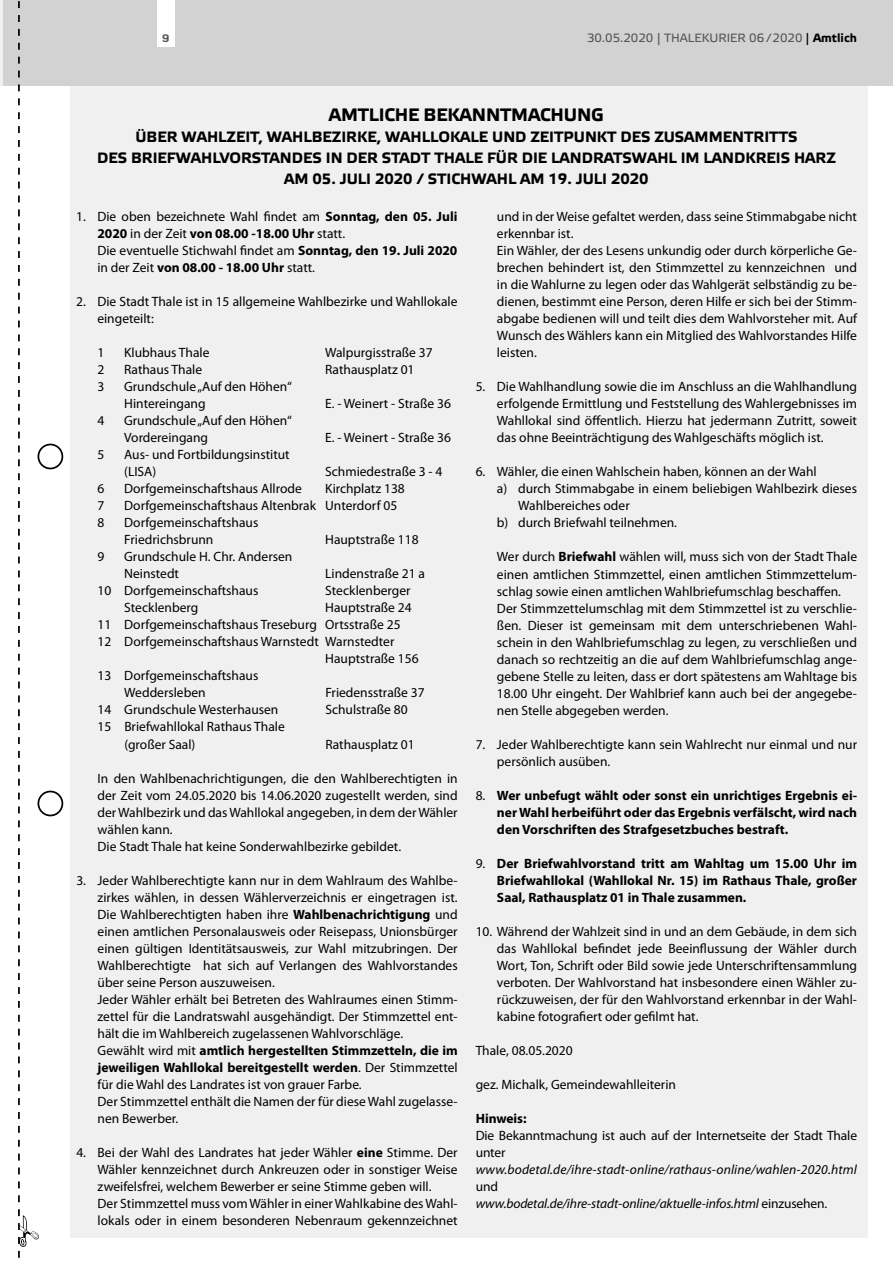
<style>
.page{position:relative;width:893px;height:1263px;background:#fff}
.page>*{position:absolute;margin:0;border:0;box-sizing:border-box;transform-origin:0 0}
.t1{font:700 18px "Elektra Text Pro";letter-spacing:-.01em;color:#000}
.t2{font:700 15px/21px "Elektra Text Pro";color:#000;text-align:center}
.t3{font:13.5px/17px "Myriad Pro";color:#000}
.t4{font:700 13.5px/17px "Myriad Pro";color:#000;text-align:justify}
.t5{font:italic 13.5px/17px "Myriad Pro";letter-spacing:-.01em;color:#000}
.t6{font:italic 13.5px "Myriad Pro";letter-spacing:.01em;color:#000}
.t7{font:12px "Elektra Text Pro";color:#575756}
.t8{font:900 10.5px "Diavlo";color:#575756}
.s1{color:#000}
.s2{font-weight:700;color:#000}
.s3{font-weight:700}
.s4{font-weight:400}
.s5{font-style:normal}
</style>
<div class="page">
<div style="left:70px;top:0;width:797px;height:1237px;background:#f0f0f0"></div>
<div style="left:0;top:0;width:893px;height:85px;background:#d2d2d2"></div>
<div style="left:157px;top:0;width:17px;height:47px;background:#fff"></div>
<svg style="left:18px;top:1px;width:21px;height:1257px"></svg>
<div style="left:38px;top:444px;width:25px;height:25px;border:2px solid #000;border-radius:50%"></div>
<div style="left:38px;top:791px;width:25px;height:25px;border:2px solid #000;border-radius:50%"></div>
<hr style="left:0;top:0;width:2px;height:85px;background:#f0f0f0">
<p class="t8" style="left:162px;top:31px;width:9px">9</p>
<p class="t7" style="left:587px;top:32px;width:271px">30.05.2020 | THALEKURIER 06/2020 <span class="s1">|</span> <span class="s2">Amtlich</span></p>
<p class="t7" style="left:656px;top:33px;width:204px">THALEKURIER 05/2020 <span class="s1">|</span> <span class="s2">Aktuelles</span></p>
<h1 class="t1" style="left:329px;top:105px;width:277px">AMTLICHE BEKANNTMACHUNG</h1>
<p class="t2" style="left:97px;top:127px;width:740px">ÜBER WAHLZEIT, WAHLBEZIRKE, WAHLLOKALE UND ZEITPUNKT DES ZUSAMMENTRITTS<br>DES BRIEFWAHLVORSTANDES IN DER STADT THALE FÜR DIE LANDRATSWAHL IM LANDKREIS HARZ<br>AM 05. JULI 2020 / STICHWAHL AM 19. JULI 2020</p>
<p class="t3" style="left:97px;top:208px;width:362px;text-indent:-21px">1. Die oben bezeichnete Wahl findet am <span class="s3">Sonntag, den 05. Juli 2020</span> in der Zeit <span class="s3">von 08.00 -18.00 Uhr</span> statt.<br>Die eventuelle Stichwahl findet am <span class="s3">Sonntag, den 19. Juli 2020 </span>in der Zeit <span class="s3">von 08.00 - 18.00 Uhr</span> statt.</p>
<p class="t3" style="left:97px;top:293px;width:362px;text-indent:-21px">2. Die Stadt Thale ist in 15 allgemeine Wahlbezirke und Wahllokale eingeteilt:</p>
<p class="t3" style="left:97px;top:344px;width:8px">1</p>
<p class="t3" style="left:124px;top:344px;width:87px">Klubhaus Thale</p>
<p class="t3" style="left:325px;top:344px;width:109px">Walpurgisstraße 37</p>
<p class="t3" style="left:97px;top:361px;width:8px">2</p>
<p class="t3" style="left:124px;top:361px;width:80px">Rathaus Thale</p>
<p class="t3" style="left:325px;top:361px;width:91px">Rathausplatz 01</p>
<p class="t3" style="left:97px;top:378px;width:8px">3</p>
<p class="t3" style="left:124px;top:378px;width:169px">Grundschule „Auf den Höhen“<br>Hintereingang</p>
<p class="t3" style="left:497px;top:208px;width:362px">und in der Weise gefaltet werden, dass seine Stimmabgabe nicht erkennbar ist.<br>Ein Wähler, der des Lesens unkundig oder durch körperliche Ge&shy;brechen behindert ist, den Stimmzettel zu kennzeichnen und in die Wahlurne zu legen oder das Wahlgerät selbständig zu be&shy;dienen, bestimmt eine Person, deren Hilfe er sich bei der Stimm&shy;abgabe bedienen will und teilt dies dem Wahlvorsteher mit. Auf Wunsch des Wählers kann ein Mitglied des Wahlvorstandes Hilfe leisten.</p>
<p class="t3" style="left:497px;top:379px;width:362px;text-align:justify;text-indent:-21px">5. Die Wahlhandlung sowie die im Anschluss an die Wahlhandlung erfolgende Ermittlung und Feststellung des Wahlergebnisses im Wahllokal sind öffentlich. Hierzu hat jedermann Zutritt, soweit das ohne Beeinträchtigung des Wahlgeschäfts möglich ist.</p>
<p class="t3" style="left:476px;top:464px;width:342px">6. Wähler, die einen Wahlschein haben, können an der Wahl</p>
<p class="t3" style="left:497px;top:481px;width:362px">a) durch Stimmabgabe in einem beliebigen Wahlbezirk dieses</p>
<p class="t3" style="left:518px;top:498px;width:113px">Wahlbereiches oder</p>
<p class="t3" style="left:497px;top:515px;width:182px">b) durch Briefwahl teilnehmen.</p>
<p class="t3" style="left:497px;top:549px;width:362px">Wer durch <span class="s3">Briefwahl</span> wählen will, muss sich von der Stadt Thale einen amtlichen Stimmzettel, einen amtlichen Stimmzettelum&shy;schlag sowie einen amtlichen Wahlbriefumschlag beschaffen.<br>Der Stimmzettelumschlag mit dem Stimmzettel ist zu verschlie&shy;ßen. Dieser ist gemeinsam mit dem unterschriebenen Wahl&shy;schein in den Wahlbriefumschlag zu legen, zu verschließen und danach so rechtzeitig an die auf dem Wahlbriefumschlag ange&shy;gebene Stelle zu leiten, dass er dort spätestens am Wahltage bis 18.00 Uhr eingeht. Der Wahlbrief kann auch bei der angegebe&shy;nen Stelle abgegeben werden.</p>
<p class="t3" style="left:497px;top:736px;width:362px;text-indent:-21px">7. Jeder Wahlberechtigte kann sein Wahlrecht nur einmal und nur persönlich ausüben.</p>
<p class="t4" style="left:497px;top:787px;width:362px;text-indent:-21px"><span class="s4">8.</span> Wer unbefugt wählt oder sonst ein unrichtiges Ergebnis ei&shy;ner Wahl herbeiführt oder das Ergebnis verfälscht, wird nach den Vorschriften des Strafgesetzbuches bestraft.</p>
<p class="t4" style="left:497px;top:855px;width:362px;text-indent:-21px"><span class="s4">9.</span> Der Briefwahlvorstand tritt am Wahltag um 15.00 Uhr im Briefwahllokal (Wahllokal Nr. 15) im Rathaus Thale, großer Saal, Rathausplatz 01 in Thale zusammen.</p>
<p class="t3" style="left:497px;top:923px;width:362px;text-align:justify;text-indent:-21px">10. Während der Wahlzeit sind in und an dem Gebäude, in dem sich das Wahllokal befindet jede Beeinflussung der Wähler durch Wort, Ton, Schrift oder Bild sowie jede Unterschriftensammlung verboten. Der Wahlvorstand hat insbesondere einen Wähler zu&shy;rückzuweisen, der für den Wahlvorstand erkennbar in der Wahl&shy;kabine fotografiert oder gefilmt hat.</p>
<p class="t3" style="left:476px;top:1042px;width:99px">Thale, 08.05.2020</p>
<p class="t3" style="left:476px;top:1076px;width:202px">gez. Michalk, Gemeindewahlleiterin</p>
<p class="t4" style="left:476px;top:1110px;width:52px">Hinweis:</p>
<p class="t3" style="left:476px;top:1127px;width:383px">Die Bekanntmachung ist auch auf der Internetseite der Stadt Thale unter</p>
<p class="t6" style="left:476px;top:1162px;width:383px">www.bodetal.de/ihre-stadt-online/rathaus-online/wahlen-2020.html</p>
<p class="t5" style="left:476px;top:1178px;width:353px"><span class="s5">und<br></span>www.bodetal.de/ihre-stadt-online/aktuelle-infos.html <span class="s5">einzusehen.</span></p>
<p class="t3" style="left:325px;top:395px;width:127px">E. - Weinert - Straße 36</p>
<p class="t3" style="left:97px;top:412px;width:8px">4</p>
<p class="t3" style="left:124px;top:412px;width:169px">Grundschule „Auf den Höhen“<br>Vordereingang</p>
<p class="t3" style="left:325px;top:429px;width:127px">E. - Weinert - Straße 36</p>
<p class="t3" style="left:97px;top:447px;width:8px">5</p>
<p class="t3" style="left:124px;top:447px;width:167px">Aus- und Fortbildungsinstitut (LISA)</p>
<p class="t3" style="left:325px;top:464px;width:119px">Schmiedestraße 3 - 4</p>
<p class="t3" style="left:97px;top:481px;width:8px">6</p>
<p class="t3" style="left:124px;top:481px;width:179px">Dorfgemeinschaftshaus Allrode</p>
<p class="t3" style="left:325px;top:481px;width:81px">Kirchplatz 138</p>
<p class="t3" style="left:97px;top:498px;width:8px">7</p>
<p class="t3" style="left:124px;top:498px;width:275px">Dorfgemeinschaftshaus Altenbrak Unterdorf 05</p>
<p class="t3" style="left:97px;top:515px;width:8px">8</p>
<p class="t3" style="left:124px;top:515px;width:136px">Dorfgemeinschaftshaus<br>Friedrichsbrunn</p>
<p class="t3" style="left:325px;top:532px;width:95px">Hauptstraße 118</p>
<p class="t3" style="left:97px;top:549px;width:8px">9</p>
<p class="t3" style="left:124px;top:549px;width:170px">Grundschule H. Chr. Andersen<br>Neinstedt</p>
<p class="t3" style="left:325px;top:566px;width:101px">Lindenstraße 21 a</p>
<p class="t3" style="left:97px;top:583px;width:162px">10 Dorfgemeinschaftshaus</p>
<p class="t3" style="left:325px;top:583px;width:87px">Stecklenberger</p>
<p class="t3" style="left:124px;top:600px;width:76px">Stecklenberg</p>
<p class="t3" style="left:325px;top:600px;width:88px">Hauptstraße 24</p>
<p class="t3" style="left:98px;top:617px;width:305px">11 Dorfgemeinschaftshaus Treseburg Ortsstraße 25</p>
<p class="t3" style="left:98px;top:634px;width:298px">12 Dorfgemeinschaftshaus Warnstedt Warnstedter</p>
<p class="t3" style="left:325px;top:651px;width:95px">Hauptstraße 156</p>
<p class="t3" style="left:98px;top:668px;width:162px">13 Dorfgemeinschaftshaus</p>
<p class="t3" style="left:124px;top:685px;width:83px">Weddersleben</p>
<p class="t3" style="left:325px;top:685px;width:101px">Friedensstraße 37</p>
<p class="t3" style="left:98px;top:702px;width:182px">14 Grundschule Westerhausen</p>
<p class="t3" style="left:325px;top:702px;width:84px">Schulstraße 80</p>
<p class="t3" style="left:124px;top:719px;width:162px;text-indent:-27px">15 Briefwahllokal Rathaus Thale (großer Saal)</p>
<p class="t3" style="left:325px;top:736px;width:91px">Rathausplatz 01</p>
<p class="t3" style="left:98px;top:770px;width:362px">In den Wahlbenachrichtigungen, die den Wahlberechtigten in der Zeit vom 24.05.2020 bis 14.06.2020 zugestellt werden, sind der Wahlbezirk und das Wahllokal angegeben, in dem der Wähler wählen kann.<br>Die Stadt Thale hat keine Sonderwahlbezirke gebildet.</p>
<p class="t3" style="left:98px;top:872px;width:362px;text-indent:-21px">3. Jeder Wahlberechtigte kann nur in dem Wahlraum des Wahlbe&shy;zirkes wählen, in dessen Wählerverzeichnis er eingetragen ist.<br>Die Wahlberechtigten haben ihre <span class="s3">Wahlbenachrichtigung</span> und einen amtlichen Personalausweis oder Reisepass, Unionsbürger einen gültigen Identitätsausweis, zur Wahl mitzubringen. Der Wahlberechtigte hat sich auf Verlangen des Wahlvorstandes über seine Person auszuweisen.<br>Jeder Wähler erhält bei Betreten des Wahlraumes einen Stimm&shy;zettel für die Landratswahl ausgehändigt. Der Stimmzettel ent&shy;hält die im Wahlbereich zugelassenen Wahlvorschläge.<br>Gewählt wird mit <span class="s3">amtlich hergestellten Stimmzetteln, die im jeweiligen Wahllokal bereitgestellt werden</span>. Der Stimmzettel für die Wahl des Landrates ist von grauer Farbe.<br>Der Stimmzettel enthält die Namen der für diese Wahl zugelasse&shy;nen Bewerber.</p>
<p class="t3" style="left:98px;top:1144px;width:362px;text-indent:-21px">4. Bei der Wahl des Landrates hat jeder Wähler <span class="s3">eine</span> Stimme. Der Wähler kennzeichnet durch Ankreuzen oder in sonstiger Weise zweifelsfrei, welchem Bewerber er seine Stimme geben will.<br>Der Stimmzettel muss vom Wähler in einer Wahlkabine des Wahl&shy;lokals oder in einem besonderen Nebenraum gekennzeichnet</p>
</div>
